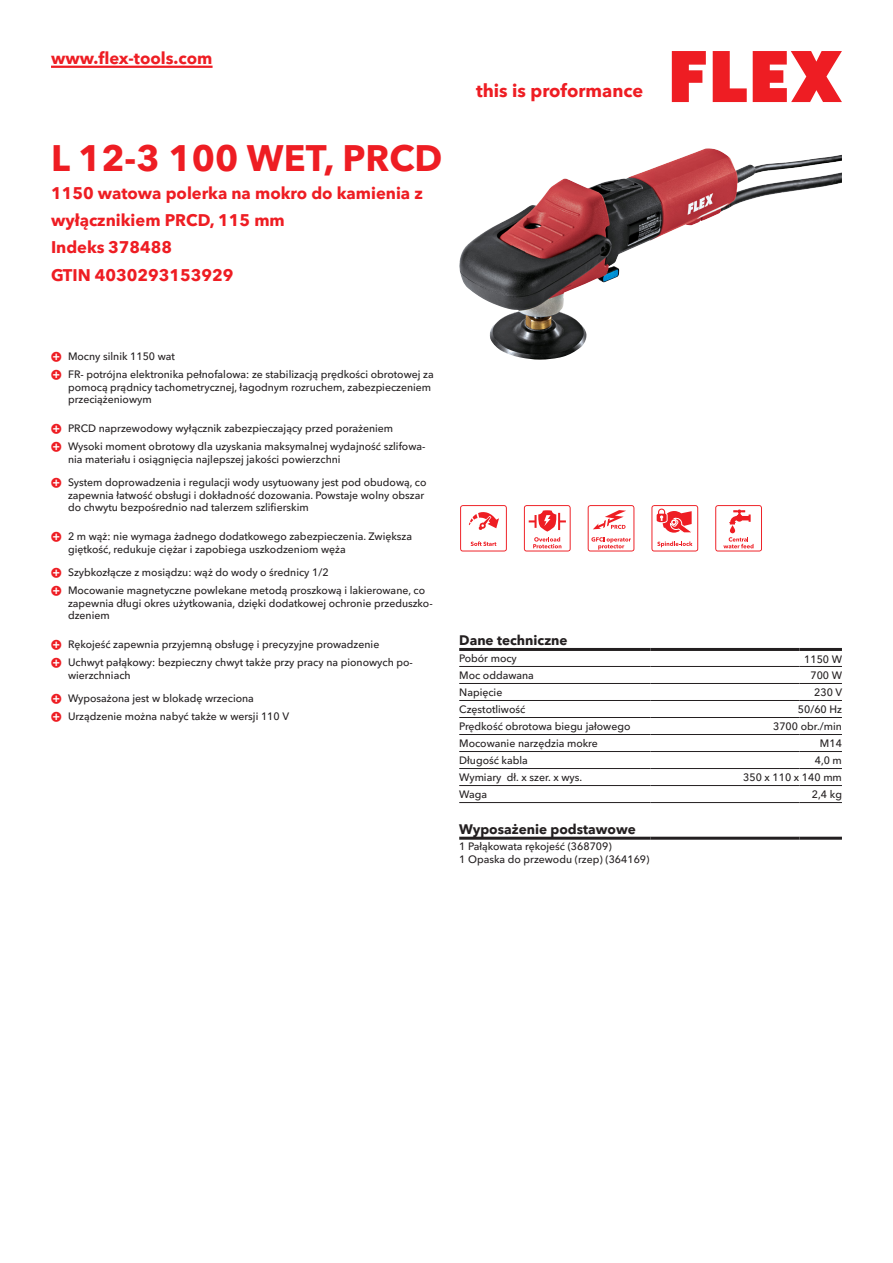
<style>
.page{position:relative;width:893px;height:1263px;background:#fff}
.page>*{position:absolute;margin:0;border:0;box-sizing:border-box;transform-origin:0 0}
.CB_AF_Product-name{font:700 36px "Avenir Next W1 G";color:#ee1d23}
.t1{font:700 18px "Avenir Next W1 G";color:#ee1d23}
.CB_AF_Product-short{font:700 16.5px/27px "Avenir Next W1 G";color:#ee1d23}
.CB_AF_Order-number{font:700 16.5px "Avenir Next W1 G";color:#ee1d23}
.CB_AF_Table-headline{font:700 13.5px "Avenir Next W1 G";color:#231f20}
.CB_AF_Table-specific{font:500 10.5px/12.6px "Avenir Next W1 G";color:#231f20}
</style>
<div class="page">
<svg style="left:672px;top:51px;width:34px;height:51px"></svg>
<svg style="left:713px;top:51px;width:34px;height:51px"></svg>
<svg style="left:753px;top:51px;width:89px;height:51px"></svg>
<hr style="left:51px;top:66px;width:162px;height:2px;background:#ee1d23">
<img style="left:459px;top:149px;width:383px;height:211px">
<hr style="left:459px;top:666px;width:192px;height:1px;background:#231f20">
<hr style="left:651px;top:666px;width:148px;height:1px;background:#231f20">
<hr style="left:799px;top:666px;width:43px;height:1px;background:#231f20">
<hr style="left:459px;top:683px;width:192px;height:1px;background:#231f20">
<hr style="left:651px;top:683px;width:148px;height:1px;background:#231f20">
<hr style="left:799px;top:683px;width:43px;height:1px;background:#231f20">
<hr style="left:459px;top:700px;width:192px;height:1px;background:#231f20">
<hr style="left:651px;top:700px;width:148px;height:1px;background:#231f20">
<hr style="left:799px;top:700px;width:43px;height:1px;background:#231f20">
<hr style="left:459px;top:717px;width:192px;height:1px;background:#231f20">
<hr style="left:651px;top:717px;width:148px;height:1px;background:#231f20">
<hr style="left:799px;top:717px;width:43px;height:1px;background:#231f20">
<hr style="left:459px;top:734px;width:192px;height:1px;background:#231f20">
<hr style="left:651px;top:734px;width:148px;height:1px;background:#231f20">
<hr style="left:799px;top:734px;width:43px;height:1px;background:#231f20">
<hr style="left:459px;top:751px;width:192px;height:1px;background:#231f20">
<hr style="left:651px;top:751px;width:148px;height:1px;background:#231f20">
<hr style="left:799px;top:751px;width:43px;height:1px;background:#231f20">
<hr style="left:459px;top:768px;width:192px;height:1px;background:#231f20">
<hr style="left:651px;top:768px;width:148px;height:1px;background:#231f20">
<hr style="left:799px;top:768px;width:43px;height:1px;background:#231f20">
<hr style="left:459px;top:785px;width:192px;height:1px;background:#231f20">
<hr style="left:651px;top:785px;width:148px;height:1px;background:#231f20">
<hr style="left:799px;top:785px;width:43px;height:1px;background:#231f20">
<hr style="left:459px;top:802px;width:192px;height:1px;background:#231f20">
<hr style="left:651px;top:802px;width:148px;height:1px;background:#231f20">
<hr style="left:799px;top:802px;width:43px;height:1px;background:#231f20">
<hr style="left:459px;top:648px;width:192px;height:3px;background:#231f20">
<hr style="left:651px;top:648px;width:148px;height:3px;background:#231f20">
<hr style="left:799px;top:648px;width:43px;height:3px;background:#231f20">
<hr style="left:459px;top:837px;width:192px;height:3px;background:#231f20">
<hr style="left:651px;top:837px;width:148px;height:3px;background:#231f20">
<hr style="left:799px;top:837px;width:43px;height:3px;background:#231f20">
<svg style="left:460px;top:505px;width:47px;height:46px"></svg>
<svg style="left:524px;top:505px;width:47px;height:46px"></svg>
<svg style="left:588px;top:505px;width:46px;height:46px"></svg>
<svg style="left:651px;top:505px;width:47px;height:46px"></svg>
<svg style="left:715px;top:505px;width:47px;height:46px"></svg>
<h3 class="CB_AF_Product-short" style="left:51px;top:43px;width:163px">www.flex-tools.com</h3>
<p class="CB_AF_Product-name" style="left:51px;top:130px;width:393px">L 12-3 100 WET, PRCD</p>
<p class="CB_AF_Product-short" style="left:51px;top:178px;width:373px">1150 watowa polerka na mokro do kamienia z wyłącznikiem PRCD, 115 mm</p>
<p class="CB_AF_Order-number" style="left:51px;top:234px;width:123px">Indeks 378488</p>
<p class="CB_AF_Order-number" style="left:51px;top:262px;width:184px">GTIN 4030293153929</p>
<h2 class="t1" style="left:476px;top:77px;width:169px">this is proformance</h2>
<p class="CB_AF_Table-specific" style="left:68px;top:349px;width:108px">Mocny silnik 1150 wat</p>
<p class="CB_AF_Table-specific" style="left:68px;top:367px;width:367px">FR- potrójna elektronika pełnofalowa: ze stabilizacją prędkości obrotowej za pomocą prądnicy tachometrycznej, łagodnym rozruchem, zabezpieczeniem przeciążeniowym</p>
<p class="CB_AF_Table-specific" style="left:68px;top:421px;width:327px">PRCD naprzewodowy wyłącznik zabezpieczający przed porażeniem</p>
<p class="CB_AF_Table-specific" style="left:68px;top:439px;width:359px">Wysoki moment obrotowy dla uzyskania maksymalnej wydajność szlifowa&shy;nia materiału i osiągnięcia najlepszej jakości powierzchni</p>
<p class="CB_AF_Table-specific" style="left:68px;top:475px;width:360px">System doprowadzenia i regulacji wody usytuowany jest pod obudową, co zapewnia łatwość obsługi i dokładność dozowania. Powstaje wolny obszar do chwytu bezpośrednio nad talerzem szlifierskim</p>
<p class="CB_AF_Table-specific" style="left:68px;top:529px;width:346px">2 m wąż: nie wymaga żadnego dodatkowego zabezpieczenia. Zwiększa giętkość, redukuje ciężar i zapobiega uszkodzeniom węża</p>
<p class="CB_AF_Table-specific" style="left:68px;top:565px;width:262px">Szybkozłącze z mosiądzu: wąż do wody o średnicy 1/2</p>
<p class="CB_AF_Table-specific" style="left:68px;top:583px;width:366px">Mocowanie magnetyczne powlekane metodą proszkową i lakierowane, co zapewnia długi okres użytkowania, dzięki dodatkowej ochronie przeduszko&shy;dzeniem</p>
<p class="CB_AF_Table-specific" style="left:68px;top:637px;width:313px">Rękojeść zapewnia przyjemną obsługę i precyzyjne prowadzenie</p>
<p class="CB_AF_Table-specific" style="left:68px;top:655px;width:346px">Uchwyt pałąkowy: bezpieczny chwyt także przy pracy na pionowych po&shy;wierzchniach</p>
<p class="CB_AF_Table-specific" style="left:68px;top:691px;width:187px">Wyposażona jest w blokadę wrzeciona</p>
<p class="CB_AF_Table-specific" style="left:68px;top:709px;width:223px">Urządzenie można nabyć także w wersji 110 V</p>
<p class="CB_AF_Table-headline" style="left:459px;top:630px;width:110px">Dane techniczne</p>
<p class="CB_AF_Table-specific" style="left:459px;top:651px;width:59px">Pobór mocy</p>
<p class="CB_AF_Table-specific" style="left:804px;top:652px;width:39px">1150 W</p>
<p class="CB_AF_Table-specific" style="left:459px;top:668px;width:76px">Moc oddawana</p>
<p class="CB_AF_Table-specific" style="left:810px;top:668px;width:33px">700 W</p>
<p class="CB_AF_Table-specific" style="left:459px;top:685px;width:45px">Napięcie</p>
<p class="CB_AF_Table-specific" style="left:814px;top:685px;width:29px">230 V</p>
<p class="CB_AF_Table-specific" style="left:459px;top:702px;width:68px">Częstotliwość</p>
<p class="CB_AF_Table-specific" style="left:798px;top:702px;width:46px">50/60 Hz</p>
<p class="CB_AF_Table-specific" style="left:459px;top:719px;width:173px">Prędkość obrotowa biegu jałowego</p>
<p class="CB_AF_Table-specific" style="left:773px;top:719px;width:70px">3700 obr./min</p>
<p class="CB_AF_Table-specific" style="left:459px;top:736px;width:140px">Mocowanie narzędzia mokre</p>
<p class="CB_AF_Table-specific" style="left:820px;top:736px;width:23px">M14</p>
<p class="CB_AF_Table-specific" style="left:459px;top:753px;width:70px">Długość kabla</p>
<p class="CB_AF_Table-specific" style="left:815px;top:753px;width:29px">4,0 m</p>
<p class="CB_AF_Table-specific" style="left:459px;top:770px;width:124px">Wymiary dł. x szer. x wys.</p>
<p class="CB_AF_Table-specific" style="left:743px;top:770px;width:100px">350 x 110 x 140 mm</p>
<p class="CB_AF_Table-specific" style="left:459px;top:787px;width:30px">Waga</p>
<p class="CB_AF_Table-specific" style="left:812px;top:787px;width:32px">2,4 kg</p>
<p class="CB_AF_Table-headline" style="left:459px;top:818px;width:178px">Wyposażenie podstawowe</p>
<p class="CB_AF_Table-specific" style="left:459px;top:839px;width:192px">1 Pałąkowata rękojeść (368709)<br>1 Opaska do przewodu (rzep) (364169)</p>
</div>
